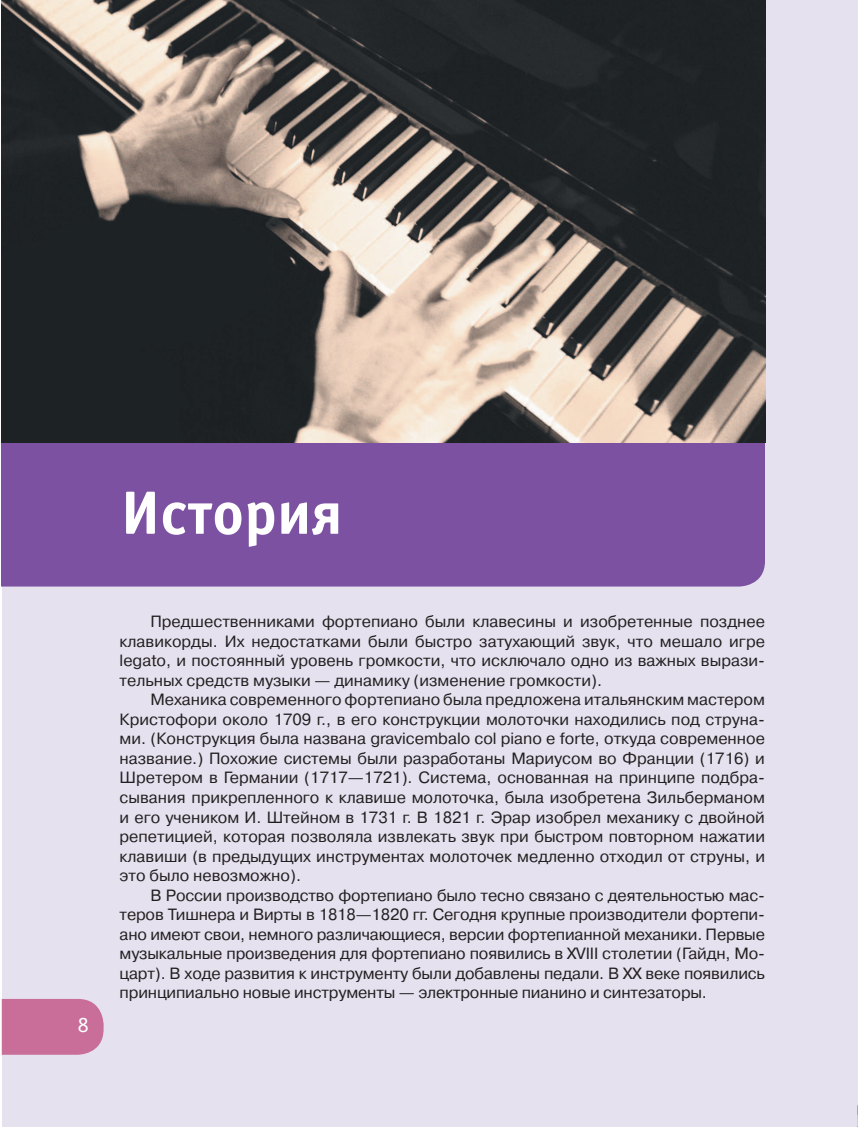
<style>
.page{position:relative;width:859px;height:1127px;background:#fff}
.page>*{position:absolute;margin:0;border:0;box-sizing:border-box;transform-origin:0 0}
.t1{font:700 61.5px "Officina Sans C";color:#fff}
.t2{font:21.75px "Officina Sans C";color:#fff}
.t3{font:16.2px/19.5px "Pragmatica C";color:#231f20;text-align:justify}
</style>
<div class="page">
<div style="left:2px;top:0;width:855px;height:1127px;background:#e6e1ef"></div>
<div style="left:2px;top:442px;width:763px;height:144px;background:#7c51a1"></div>
<img style="left:2px;top:0;width:763px;height:442px">
<svg style="left:2px;top:999px;width:102px;height:56px;background:#c9749c"></svg>
<svg style="left:857px;top:0;width:1px;height:228px"></svg>
<svg style="left:857px;top:1105px;width:1px;height:22px"></svg>
<h2 class="t2" style="left:78px;top:1012px;width:12px">8</h2>
<h1 class="t1" style="left:121px;top:481px;width:223px">История</h1>
<p class="t3" style="left:120px;top:613px;width:647px;text-indent:31px">Предшественниками фортепиано были клавесины и изобретенные позднее клавикорды. Их недостатками были быстро затухающий звук, что мешало игре legato, и постоянный уровень громкости, что исключало одно из важных вырази&shy;тельных средств музыки — динамику (изменение громкости).</p>
<p class="t3" style="left:120px;top:691px;width:647px;text-indent:31px">Механика современного фортепиано была предложена итальянским мастером Кристофори около 1709 г., в его конструкции молоточки находились под струна&shy;ми. (Конструкция была названа gravicembalo col piano e forte, откуда современное название.) Похожие системы были разработаны Мариусом во Франции (1716) и Шретером в Германии (1717—1721). Система, основанная на принципе подбра&shy;сывания прикрепленного к клавише молоточка, была изобретена Зильберманом и его учеником И. Штейном в 1731 г. В 1821 г. Эрар изобрел механику с двойной репетицией, которая позволяла извлекать звук при быстром повторном нажатии клавиши (в предыдущих инструментах молоточек медленно отходил от струны, и это было невозможно).</p>
<p class="t3" style="left:120px;top:886px;width:647px;text-indent:31px">В России производство фортепиано было тесно связано с деятельностью мас&shy;теров Тишнера и Вирты в 1818—1820 гг. Сегодня крупные производители фортепи&shy;ано имеют свои, немного различающиеся, версии фортепианной механики. Первые музыкальные произведения для фортепиано появились в XVIII столетии (Гайдн, Мо&shy;царт). В ходе развития к инструменту были добавлены педали. В XX веке появились принципиально новые инструменты — электронные пианино и синтезаторы.</p>
</div>
